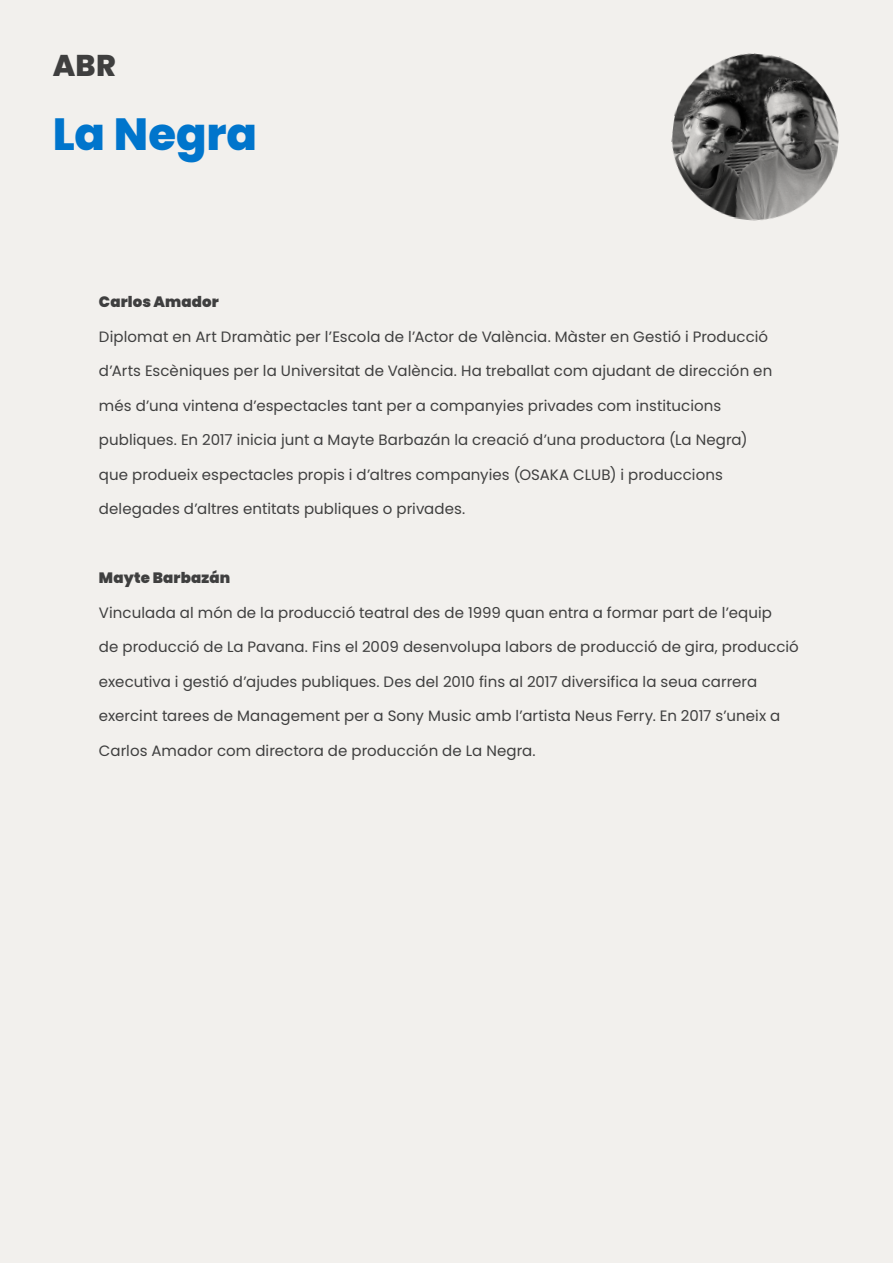
<style>
.page{position:relative;width:893px;height:1263px;background:#f2f0ed}
.page>*{position:absolute;margin:0;border:0;box-sizing:border-box;transform-origin:0 0}
.t1{font:800 45px "Poppins Latin";color:#0075cc}
.t2{font:800 30px "Poppins Latin";color:#3f3f3f}
.t3{font:15px "Poppins Latin";letter-spacing:.005em;color:#3f3f3f}
.t4{font:900 15px "Poppins Latin";letter-spacing:.01em;color:#3f3f3f}
</style>
<div class="page">
<img style="left:671px;top:53px;width:168px;height:168px">
<h2 class="t2" style="left:53px;top:45px;width:64px">ABR</h2>
<h1 class="t1" style="left:53px;top:104px;width:206px">La Negra</h1>
<p class="t4" style="left:99px;top:292px;width:121px">Carlos Amador</p>
<p class="t3" style="left:99px;top:327px;width:671px">Diplomat en Art Dramàtic per l’Escola de l’Actor de València. Màster en Gestió i Producció</p>
<p class="t3" style="left:99px;top:362px;width:675px">d’Arts Escèniques per la Universitat de València. Ha treballat com ajudant de dirección en</p>
<p class="t3" style="left:99px;top:396px;width:624px">més d’una vintena d’espectacles tant per a companyies privades com institucions</p>
<p class="t3" style="left:99px;top:431px;width:650px">publiques. En 2017 inicia junt a Mayte Barbazán la creació d’una productora (La Negra)</p>
<p class="t3" style="left:99px;top:465px;width:625px">que produeix espectacles propis i d’altres companyies (OSAKA CLUB) i produccions</p>
<p class="t3" style="left:99px;top:500px;width:368px">delegades d’altres entitats publiques o privades.</p>
<p class="t4" style="left:99px;top:568px;width:133px">Mayte Barbazán</p>
<p class="t3" style="left:99px;top:603px;width:675px">Vinculada al món de la producció teatral des de 1999 quan entra a formar part de l’equip</p>
<p class="t3" style="left:99px;top:638px;width:701px">de producció de La Pavana. Fins el 2009 desenvolupa labors de producció de gira, producció</p>
<p class="t3" style="left:99px;top:672px;width:660px">executiva i gestió d’ajudes publiques. Des del 2010 fins al 2017 diversifica la seua carrera</p>
<p class="t3" style="left:99px;top:707px;width:683px">exercint tarees de Management per a Sony Music amb l’artista Neus Ferry. En 2017 s’uneix a</p>
<p class="t3" style="left:99px;top:741px;width:438px">Carlos Amador com directora de producción de La Negra.</p>
</div>
